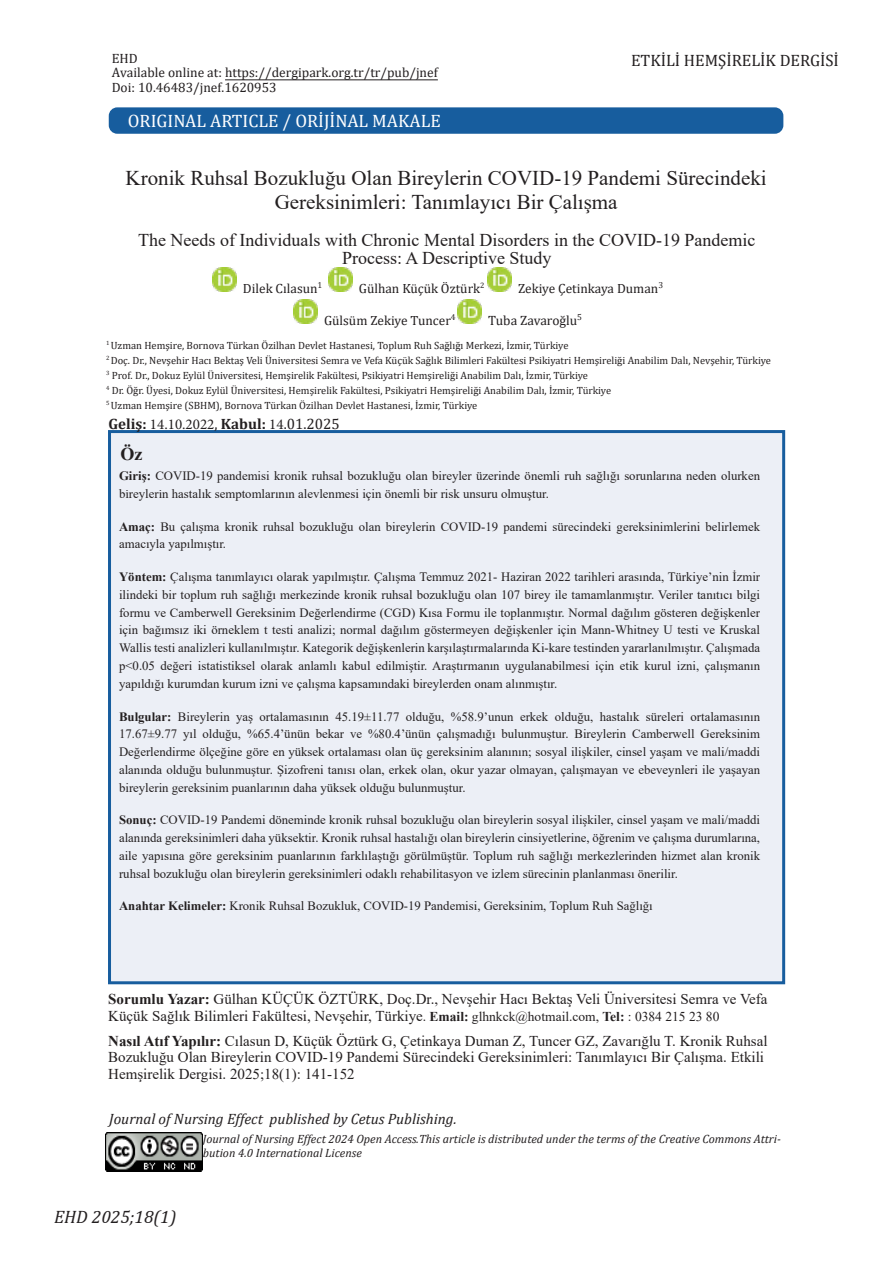
<style>
.page{position:relative;width:893px;height:1263px;background:#fff}
.page>*{position:absolute;margin:0;border:0;box-sizing:border-box;transform-origin:0 0}
.anabaşlık{font:21px/24px "Times New Roman";color:#231f20;text-align:center}
._2__başlık{font:18px/18px "Times New Roman";color:#231f20;text-align:center}
.t1{font:18px "Cambria";color:#fff}
.t2{font:italic 18px "Cambria";color:#231f20}
.t3{font:700 18px "Times New Roman";color:#231f20}
.t4{font:16.5px "Cambria";color:#231f20}
.nasıl_atıf_yaplmalı{font:15px/16.5px "Times New Roman";color:#231f20}
.t5{font:italic 15px "Cambria";color:#231f20}
.t6{font:700 15px "Cambria";color:#231f20}
.t7{font:13.5px/14.4px "Cambria";color:#231f20}
.t8{font:13.35px "Cambria";color:#231f20}
.Normal__Web{font:12.75px/17.9px "Times New Roman";color:#231f20;text-align:justify}
.t9{font:italic 12px/14.4px "Cambria";color:#231f20}
.t10{font:10.5px "Cambria";color:#231f20}
.s1{font-family:"Minion Pro";font-weight:400}
.s2{font-weight:400}
.s3{font-weight:700}
.s4{font-size:13.5px}
.s5{font-weight:700;font-size:13.5px}
</style>
<div class="page">
<div style="left:109px;top:107px;width:674px;height:27px;background:#175d9e;border-radius:9px"></div>
<div style="left:108px;top:430px;width:677px;height:554px;background:#eceff6;border:3px solid #175d9e"></div>
<img style="left:106px;top:1132px;width:96px;height:39px">
<img style="left:213px;top:267px;width:23px;height:24px">
<img style="left:329px;top:267px;width:23px;height:24px">
<img style="left:488px;top:267px;width:24px;height:24px">
<img style="left:294px;top:300px;width:24px;height:24px">
<img style="left:458px;top:300px;width:24px;height:24px">
<hr style="left:225px;top:79px;width:213px;height:1px;background:#231f20">
<p class="t7" style="left:112px;top:51px;width:27px">EHD</p>
<p class="t4" style="left:631px;top:51px;width:209px">ETKİLİ HEMŞİRELİK DERGİSİ</p>
<p class="t7" style="left:112px;top:65px;width:328px">Available online at: https://dergipark.org.tr/tr/pub/jnef<br>Doi: 10.46483/jnef.1620953</p>
<p class="t1" style="left:128px;top:111px;width:314px">ORIGINAL ARTICLE / ORİJİNAL MAKALE</p>
<p class="anabaşlık" style="left:126px;top:166px;width:643px">Kronik Ruhsal Bozukluğu Olan Bireylerin COVID-19 Pandemi Sürecindeki<br>Gereksinimleri: Tanımlayıcı Bir Çalışma</p>
<p class="_2__başlık" style="left:138px;top:231px;width:619px">The Needs of Individuals with Chronic Mental Disorders in the COVID-19 Pandemic<br>Process: A Descriptive Study</p>
<p class="t8" style="left:243px;top:280px;width:81px">Dilek Cılasun<sup>1</sup></p>
<p class="t8" style="left:359px;top:280px;width:127px">Gülhan Küçük Öztürk<sup>2</sup></p>
<p class="t8" style="left:518px;top:280px;width:147px">Zekiye Çetinkaya Duman<sup>3</sup></p>
<p class="t8" style="left:324px;top:313px;width:133px">Gülsüm Zekiye Tuncer<sup>4</sup></p>
<p class="t7" style="left:488px;top:313px;width:95px">Tuba Zavaroğlu<sup>5</sup></p>
<p class="t10" style="left:106px;top:339px;width:464px"><sup>1</sup> Uzman Hemşire, Bornova Türkan Özilhan Devlet Hastanesi, Toplum Ruh Sağlığı Merkezi, İzmir, Türkiye</p>
<p class="t10" style="left:106px;top:354px;width:666px"><sup>2</sup> Doç. Dr., Nevşehir Hacı Bektaş Veli Üniversitesi Semra ve Vefa Küçük Sağlık Bilimleri Fakültesi Psikiyatri Hemşireliği Anabilim Dalı, Nevşehir, Türkiye</p>
<p class="t10" style="left:106px;top:369px;width:483px"><sup>3</sup> Prof. Dr., Dokuz Eylül Üniversitesi, Hemşirelik Fakültesi, Psikiyatri Hemşireliği Anabilim Dalı, İzmir, Türkiye</p>
<p class="t10" style="left:106px;top:384px;width:507px"><sup>4</sup> Dr. Öğr. Üyesi, Dokuz Eylül Üniversitesi, Hemşirelik Fakültesi, Psikiyatri Hemşireliği Anabilim Dalı, İzmir, Türkiye</p>
<p class="t10" style="left:106px;top:399px;width:373px"><sup>5</sup> Uzman Hemşire (SBHM), Bornova Türkan Özilhan Devlet Hastanesi, İzmir, Türkiye</p>
<p class="t6" style="left:109px;top:413px;width:233px">Geliş: <span class="s1">14.10.2022</span><span class="s2">,</span> Kabul: <span class="s1">14</span><span class="s2">.01.2025</span></p>
<p class="t3" style="left:120px;top:440px;width:23px">Öz</p>
<p class="Normal__Web" style="left:119px;top:467px;width:642px"><span class="s3">Giriş:</span> COVID-19 pandemisi kronik ruhsal bozukluğu olan bireyler üzerinde önemli ruh sağlığı sorunlarına neden olurken bi̇reyleri̇n hastalık semptomlarının alevlenmesi için önemli bir risk unsuru olmuştur.</p>
<p class="Normal__Web" style="left:119px;top:517px;width:642px"><span class="s3">Amaç:</span> Bu çalışma kronik ruhsal bozukluğu olan bireylerin COVID-19 pandemi sürecindeki gereksinimlerini belirlemek amacıyla yapılmıştır.</p>
<p class="Normal__Web" style="left:119px;top:567px;width:643px"><span class="s3">Yöntem:</span> Çalışma tanımlayıcı olarak yapılmıştır. Çalışma Temmuz 2021- Haziran 2022 tarihleri arasında, Türkiye’nin İzmir ilindeki bir toplum ruh sağlığı merkezinde kronik ruhsal bozukluğu olan 107 birey ile tamamlanmıştır. Veriler tanıtıcı bilgi formu ve Camberwell Gereksinim Değerlendirme (CGD) Kısa Formu ile toplanmıştır. Normal dağılım gösteren değişkenler için bağımsız iki örneklem t testi analizi; normal dağılım göstermeyen değişkenler için Mann-Whitney U testi ve Kruskal Wallis testi analizleri kullanılmıştır. Kategorik değişkenlerin karşılaştırmalarında Ki-kare testinden yararlanılmıştır. Çalışmada p&lt;0.05 değeri istatistiksel olarak anlamlı kabul edilmiştir. Araştırmanın uygulanabilmesi için etik kurul izni, çalışmanın yapıldığı kurumdan kurum izni ve çalışma kapsamındaki bireylerden onam alınmıştır.</p>
<p class="Normal__Web" style="left:119px;top:707px;width:643px"><span class="s3">Bulgular:</span> Bireylerin yaş ortalamasının 45.19±11.77 olduğu, %58.9’unun erkek olduğu, hastalık süreleri ortalamasının 17.67±9.77 yıl olduğu, %65.4’ünün bekar ve %80.4’ünün çalışmadığı bulunmuştur. Bireylerin Camberwell Gereksinim Değerlendirme ölçeğine göre en yüksek ortalaması olan üç gereksinim alanının; sosyal ilişkiler, cinsel yaşam ve mali/maddi alanında olduğu bulunmuştur. Şizofreni tanısı olan, erkek olan, okur yazar olmayan, çalışmayan ve ebeveynleri ile yaşayan bireylerin gereksinim puanlarının daha yüksek olduğu bulunmuştur.</p>
<p class="Normal__Web" style="left:119px;top:811px;width:643px"><span class="s3">Sonuç:</span> COVID-19 Pandemi döneminde kronik ruhsal bozukluğu olan bireylerin sosyal ilişkiler, cinsel yaşam ve mali/maddi alanında gereksinimleri daha yüksektir. Kronik ruhsal hastalığı olan bireylerin cinsiyetlerine, öğrenim ve çalışma durumlarına, aile yapısına göre gereksinim puanlarının farklılaştığı görülmüştür. Toplum ruh sağlığı merkezlerinden hizmet alan kronik ruhsal bozukluğu olan bireylerin gereksinimleri odaklı rehabilitasyon ve izlem sürecinin planlanması önerilir.</p>
<p class="Normal__Web" style="left:119px;top:897px;width:535px"><span class="s3">Anahtar Kelimeler:</span> Kronik Ruhsal Bozukluk, COVID-19 Pandemisi, Gereksinim, Toplum Ruh Sağlığı</p>
<p class="nasıl_atıf_yaplmalı" style="left:108px;top:990px;width:661px"><span class="s3">Sorumlu Yazar:</span> Gülhan KÜÇÜK ÖZTÜRK, Doç.Dr., Nevşehir Hacı Bektaş Veli Üniversitesi Semra ve Vefa<br>Küçük Sağlık Bilimleri Fakültesi, Nevşehir, Türkiye<span class="s4">.</span> <span class="s5">Email:</span> <span class="s4">glhnkck@hotmail.com,</span> <span class="s5">Tel:</span> <span class="s4">: 0384 215 23 80</span></p>
<p class="nasıl_atıf_yaplmalı" style="left:108px;top:1032px;width:661px"><span class="s3">Nasıl Atıf Yapılır:</span> Cılasun D, Küçük Öztürk G, Çetinkaya Duman Z, Tuncer GZ, Zavarığlu T. Kronik Ruhsal<br>Bozukluğu Olan Bireylerin COVID-19 Pandemi Sürecindeki Gereksinimleri: Tanımlayıcı Bir Çalışma. Etkili<br>Hemşirelik Dergisi. 2025;18(1): 141-152</p>
<p class="t5" style="left:109px;top:1109px;width:349px">Journal of Nursing Effect published by Cetus Publishing.</p>
<p class="t9" style="left:203px;top:1131px;width:580px">Journal of Nursing Effect 2024 Open Access.This article is distributed under the terms of the Creative Commons Attri&shy;bution 4.0 International License</p>
<h2 class="t2" style="left:54px;top:1204px;width:124px">EHD 2025;18(1)</h2>
</div>
